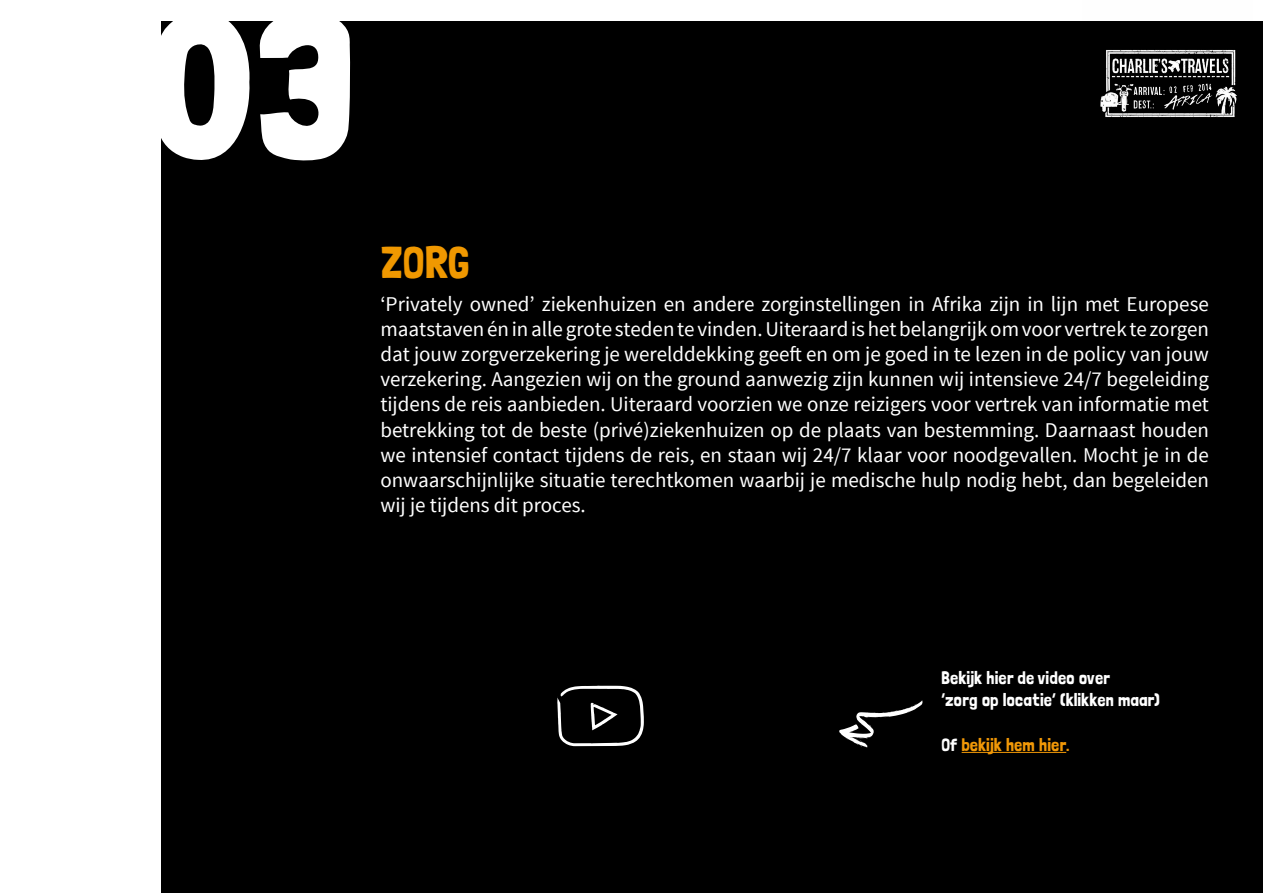
<style>
.page{position:relative;width:1263px;height:893px;background:#fff}
.page>*{position:absolute;margin:0;border:0;box-sizing:border-box;transform-origin:0 0}
.t1{font:210px "Londrina Solid";color:#fff}
.t2{font:45px "Londrina Solid";color:#f09800}
.t3{font:21px/25.2px "Source Sans Pro";color:#fff;text-align:justify}
.t4{font:18px/21.6px "Londrina Solid";color:#fff}
.t5{font:18px "Londrina Solid";color:#f19807}
.s1{color:#fff}
</style>
<div class="page">
<div style="left:162px;top:21px;width:1101px;height:872px;background:#000"></div>
<img style="left:1100px;top:49px;width:137px;height:68px">
<svg style="left:839px;top:700px;width:84px;height:48px"></svg>
<hr style="left:962px;top:752px;width:104px;height:1px;background:#f19807">
<svg style="left:557px;top:686px;width:87px;height:60px"></svg>
<h1 class="t1" style="left:147px;top:-37px;width:210px">03</h1>
<h2 class="t2" style="left:380px;top:236px;width:91px">ZORG</h2>
<p class="t3" style="left:380px;top:291px;width:830px">‘Privately owned’ ziekenhuizen en andere zorginstellingen in Afrika zijn in lijn met Europese maatstaven én in alle grote steden te vinden. Uiteraard is het belangrijk om voor vertrek te zorgen dat jouw zorgverzekering je werelddekking geeft en om je goed in te lezen in de policy van jouw verzekering. Aangezien wij on the ground aanwezig zijn kunnen wij intensieve 24/7 begeleiding tijdens de reis aanbieden. Uiteraard voorzien we onze reizigers voor vertrek van informatie met betrekking tot de beste (privé)ziekenhuizen op de plaats van bestemming. Daarnaast houden we intensief contact tijdens de reis, en staan wij 24/7 klaar voor noodgevallen. Mocht je in de onwaarschijnlijke situatie terechtkomen waarbij je medische hulp nodig hebt, dan begeleiden wij je tijdens dit proces.</p>
<p class="t4" style="left:941px;top:667px;width:220px">Bekijk hier de video over<br>‘zorg op locatie’ (klikken maar)</p>
<p class="t5" style="left:941px;top:734px;width:130px"><span class="s1">Of</span> bekijk hem hier.</p>
</div>
